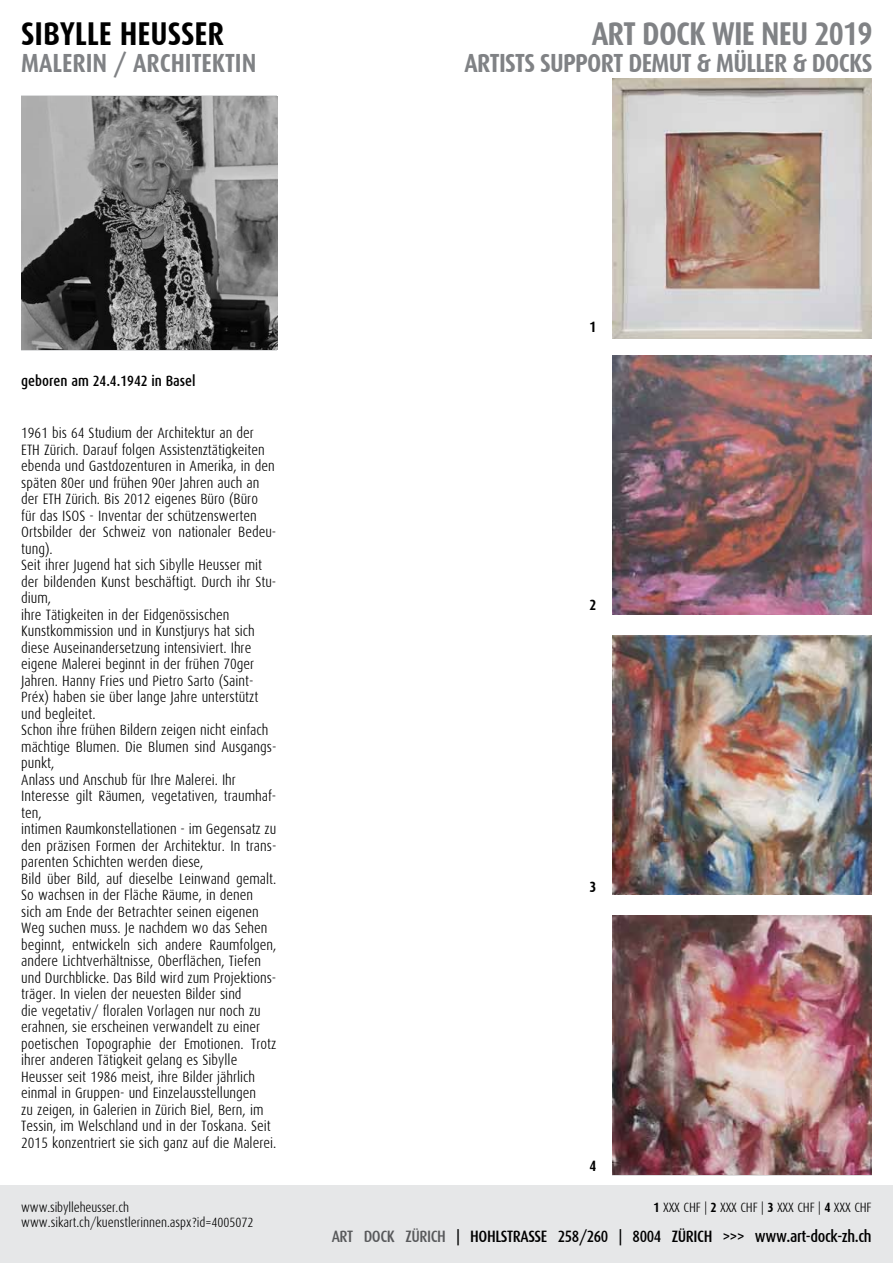
<style>
.page{position:relative;width:893px;height:1263px;background:#fff}
.page>*{position:absolute;margin:0;border:0;box-sizing:border-box;transform-origin:0 0}
.t1{font:700 33px "Dax Condensed";letter-spacing:-.025em;color:#808285}
.t2{font:700 33px "Dax Condensed";color:#000}
.t3{font:700 26.25px "Dax Condensed";letter-spacing:-.025em;color:#808285}
.t4{font:700 26.25px "Dax Condensed";color:#808285}
.t5{font:500 16.5px "Dax Condensed";letter-spacing:-.025em;color:#000}
.t6{font:300 15px/16.5px "Dax Condensed";color:#000}
.t7{font:500 15px "Dax Condensed";color:#000}
.t8{font:700 15px "Dax Condensed";color:#000}
.t9{font:300 13.5px/15px "Dax Condensed";letter-spacing:-.01em;color:#000}
.s1{font-weight:700}
.s2{color:#58595b}
</style>
<div class="page">
<div style="left:0;top:1186px;width:892px;height:77px;background:#e6e7e8"></div>
<img style="left:612px;top:916px;width:260px;height:259px">
<img style="left:612px;top:355px;width:260px;height:260px">
<img style="left:612px;top:635px;width:260px;height:260px">
<img style="left:612px;top:79px;width:260px;height:259px">
<img style="left:21px;top:97px;width:256px;height:253px">
<h1 class="t2" style="left:21px;top:16px;width:204px">SIBYLLE HEUSSER</h1>
<h2 class="t4" style="left:21px;top:49px;width:237px">MALERIN / ARCHITEKTIN</h2>
<h1 class="t1" style="left:592px;top:16px;width:282px">ART DOCK WIE NEU 2019</h1>
<h2 class="t3" style="left:464px;top:49px;width:409px">ARTISTS SUPPORT DEMUT &amp; MÜLLER &amp; DOCKS</h2>
<p class="t7" style="left:21px;top:373px;width:176px">geboren am 24.4.1942 in Basel</p>
<p class="t6" style="left:21px;top:425px;width:257px">1961 bis 64 Studium der Architektur an der<br>ETH Zürich. Darauf folgen Assistenztätigkeiten ebenda und Gastdozenturen in Amerika, in den späten 80er und frühen 90er Jahren auch an der ETH Zürich. Bis 2012 eigenes Büro (Büro<br>für das ISOS - Inventar der schützenswerten Ortsbilder der Schweiz von nationaler Bedeu&shy;tung).<br>Seit ihrer Jugend hat sich Sibylle Heusser mit der bildenden Kunst beschäftigt. Durch ihr Stu&shy;dium,<br>ihre Tätigkeiten in der Eidgenössischen Kunstkommission und in Kunstjurys hat sich diese Auseinandersetzung intensiviert. Ihre eigene Malerei beginnt in der frühen 70ger Jahren. Hanny Fries und Pietro Sarto (Saint-Préx) haben sie über lange Jahre unterstützt und begleitet.<br>Schon ihre frühen Bildern zeigen nicht einfach mächtige Blumen. Die Blumen sind Ausgangs&shy;punkt,<br>Anlass und Anschub für Ihre Malerei. Ihr Interesse gilt Räumen, vegetativen, traumhaf&shy;ten,<br>intimen Raumkonstellationen - im Gegensatz zu den präzisen Formen der Architektur. In trans&shy;parenten Schichten werden diese,<br>Bild über Bild, auf dieselbe Leinwand gemalt.<br>So wachsen in der Fläche Räume, in denen sich am Ende der Betrachter seinen eigenen Weg suchen muss. Je nachdem wo das Sehen beginnt, entwickeln sich andere Raumfolgen, andere Lichtverhältnisse, Oberflächen, Tiefen und Durchblicke. Das Bild wird zum Projektions&shy;träger. In vielen der neuesten Bilder sind<br>die vegetativ/ floralen Vorlagen nur noch zu erahnen, sie erscheinen verwandelt zu einer poetischen Topographie der Emotionen. Trotz ihrer anderen Tätigkeit gelang es Sibylle Heusser seit 1986 meist, ihre Bilder jährlich einmal in Gruppen- und Einzelausstellungen<br>zu zeigen, in Galerien in Zürich Biel, Bern, im Tessin, im Welschland und in der Toskana. Seit 2015 konzentriert sie sich ganz auf die Malerei.</p>
<p class="t9" style="left:21px;top:1200px;width:234px">www.sibylleheusser.ch www.sikart.ch/kuenstlerinnen.aspx?id=4005072</p>
<p class="t8" style="left:589px;top:318px;width:8px">1</p>
<p class="t8" style="left:589px;top:596px;width:8px">2</p>
<p class="t8" style="left:589px;top:879px;width:8px">3</p>
<p class="t8" style="left:589px;top:1157px;width:8px">4</p>
<p class="t9" style="left:653px;top:1200px;width:220px"><span class="s1">1</span> XXX CHF | <span class="s1">2</span> XXX CHF | <span class="s1">3</span> XXX CHF | <span class="s1">4</span> XXX CHF</p>
<p class="t5" style="left:332px;top:1227px;width:542px"><span class="s2">ART DOCK ZÜRICH</span> | HOHLSTRASSE 258/260 | 8004 ZÜRICH &gt;&gt;&gt; www.art-dock-zh.ch</p>
</div>
